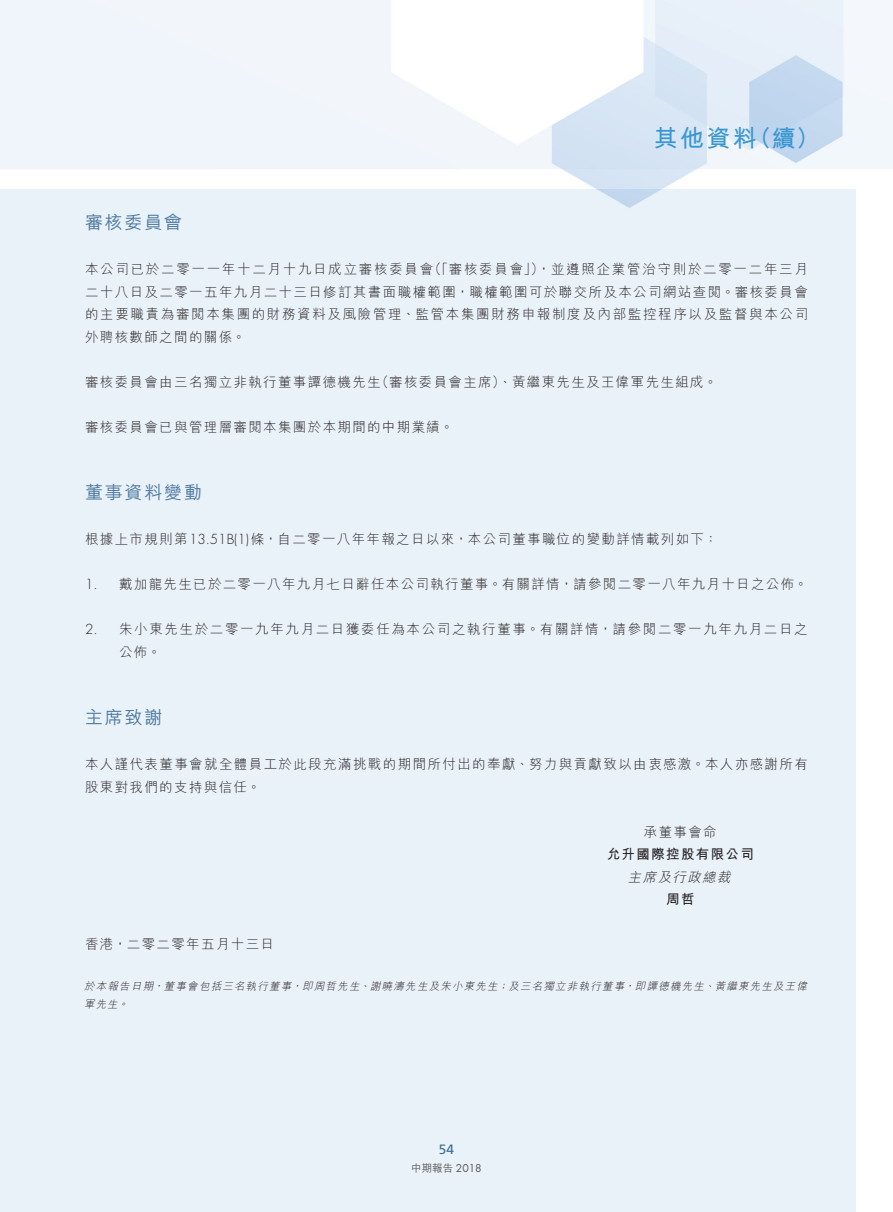
<style>
.page{position:relative;width:893px;height:1212px;background:#fff}
.page>*{position:absolute;margin:0;border:0;box-sizing:border-box;transform-origin:0 0}
.t1{font:700 24px "M Hei HK";color:#3a97d2}
.t2{font:500 18px "M Hei HK";letter-spacing:.1em;color:#507ba0}
.t3{font:300 13.5px/22.5px "M Hei HK";letter-spacing:.105em;color:#231f20}
.t4{font:300 13.5px/22.5px "M Hei HK";letter-spacing:.125em;color:#231f20}
.t5{font:700 13.5px "M Hei HK";letter-spacing:.1em;color:#231f20}
.t6{font:italic 300 13.5px "M Hei HK";color:#231f20}
.t7{font:300 13.5px "Futura Std";color:#231f20}
.t8{font:13.5px "Frutiger LT Std";color:#386c92}
.t9{font:italic 300 10.5px/18px "M Hei HK";color:#231f20}
.t10{font:500 10.5px "M Hei HK";color:#57585a}
.s1{font-family:"Futura Std"}
.s2{font-family:"Futura Std";font-weight:400}
</style>
<div class="page">
<h2 class="t2" style="left:85px;top:209px;width:99px">審核委員會</h2>
<h1 class="t1" style="left:654px;top:120px;width:105px">其他資料</h1>
<h1 class="t1" style="left:748px;top:120px;width:73px">（續(</h1>
<p class="t3" style="left:428px;top:258px;width:117px">（「審核委員會」）</p>
<p class="t4" style="left:85px;top:258px;width:725px">本公司已於二零一一年十二月十九日成立審核委員會<br>二十八日及二零一五年九月二十三日修訂其書面職權範圍，職權範圍可於聯交所及本公司網站查閱。審核委員會的主要職責為審閱本集團的財務資料及風險管理、監管本集團財務申報制度及內部監控程序以及監督與本公司外聘核數師之間的關係。</p>
<p class="t3" style="left:376px;top:370px;width:343px">（審核委員會主席）、黃繼東先生及王偉軍先生組成。</p>
<p class="t4" style="left:537px;top:258px;width:272px">，並遵照企業管治守則於二零一二年三月</p>
<p class="t3" style="left:85px;top:370px;width:297px">審核委員會由三名獨立非執行董事譚德機先生</p>
<p class="t3" style="left:85px;top:415px;width:370px">審核委員會已與管理層審閱本集團於本期間的中期業績。</p>
<h2 class="t2" style="left:85px;top:479px;width:118px">董事資料變動</h2>
<p class="t3" style="left:85px;top:528px;width:634px">根據上市規則第<span class="s1">13.51 1(B</span> 條<span class="s1">)</span> ，自二零一八年年報之日以來，本公司董事職位的變動詳情載列如下：</p>
<p class="t3" style="left:119px;top:573px;width:690px">戴加龍先生已於二零一八年九月七日辭任本公司執行董事。有關詳情，請參閱二零一八年九月十日之公佈。</p>
<p class="t7" style="left:85px;top:576px;width:14px">1.</p>
<p class="t7" style="left:85px;top:621px;width:14px">2.</p>
<p class="t3" style="left:119px;top:618px;width:690px">朱小東先生於二零一九年九月二日獲委任為本公司之執行董事。有關詳情，請參閱二零一九年九月二日之</p>
<p class="t3" style="left:119px;top:640px;width:43px">公佈。</p>
<h2 class="t2" style="left:85px;top:704px;width:79px">主席致謝</h2>
<p class="t3" style="left:85px;top:753px;width:724px">本人謹代表董事會就全體員工於此段充滿挑戰的期間所付出的奉獻、努力與貢獻致以由衷感激。本人亦感謝所有股東對我們的支持與信任。</p>
<p class="t3" style="left:644px;top:820px;width:74px">承董事會命</p>
<p class="t5" style="left:607px;top:844px;width:149px">允升國際控股有限公司</p>
<p class="t6" style="left:628px;top:870px;width:107px">主席及行政總裁</p>
<p class="t5" style="left:666px;top:889px;width:30px">周哲</p>
<p class="t3" style="left:85px;top:933px;width:191px">香港，二零二零年五月十三日</p>
<p class="t9" style="left:715px;top:977px;width:96px">黃繼東先生及王偉</p>
<p class="t9" style="left:164px;top:977px;width:131px">董事會包括三名執行董事</p>
<p class="t9" style="left:370px;top:977px;width:131px">謝曉濤先生及朱小東先生</p>
<p class="t9" style="left:635px;top:977px;width:73px">即譚德機先生</p>
<p class="t9" style="left:118px;top:977px;width:39px;text-indent:-34px">於本報告日期。</p>
<p class="t9" style="left:302px;top:977px;width:61px">即周哲先生</p>
<p class="t9" style="left:508px;top:977px;width:120px">及三名獨立非執行董事</p>
<p class="t9" style="left:498px;top:977px;width:14px">；</p>
<p class="t9" style="left:153px;top:977px;width:14px">，</p>
<p class="t9" style="left:291px;top:977px;width:14px">，</p>
<p class="t9" style="left:624px;top:977px;width:14px">，</p>
<p class="t9" style="left:359px;top:977px;width:14px">、</p>
<p class="t9" style="left:704px;top:977px;width:14px">、</p>
<p class="t9" style="left:84px;top:995px;width:37px">軍先生</p>
<p class="t8" style="left:439px;top:1141px;width:17px">54</p>
<p class="t10" style="left:411px;top:1161px;width:72px">中期報告 <span class="s2">2018</span></p>
</div>
